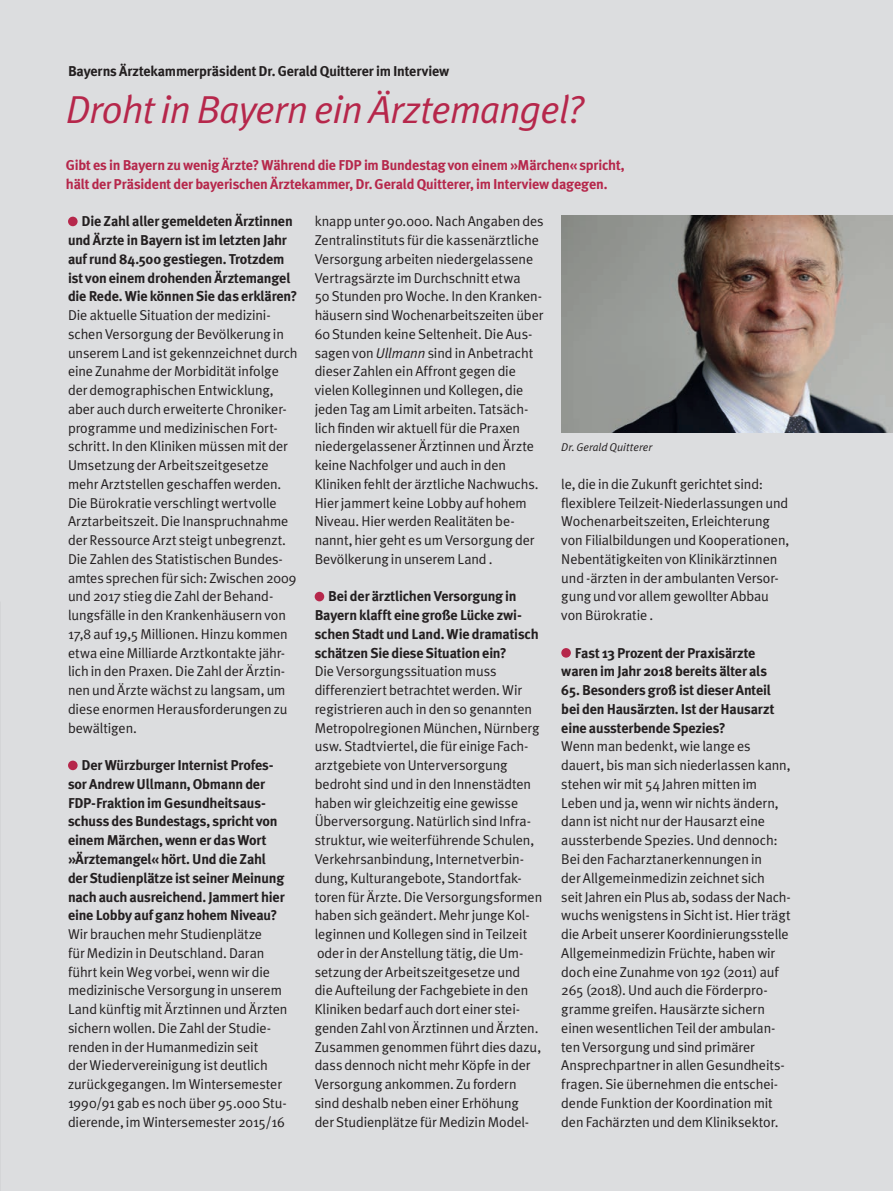
<style>
.page{position:relative;width:893px;height:1191px;background:#dcdddf}
.page>*{position:absolute;margin:0;border:0;box-sizing:border-box;transform-origin:0 0}
.t1{font:italic 39px "Meta Plus Normal";letter-spacing:-.02em;color:#b6274b}
.t2{font:14.25px/18.8px "Meta Plus Normal";letter-spacing:-.01em;color:#231f20}
.t3{font:700 14.25px/18.8px "Meta Plus";letter-spacing:-.015em;color:#231f20}
.t4{font:700 14.25px/18.8px "Meta Plus";letter-spacing:-.015em;color:#b6274b}
.t5{font:italic 11.25px "Meta Plus Normal";letter-spacing:.01em;color:#231f20}
.s1{font-style:italic}
</style>
<div class="page">
<div style="left:68px;top:217px;width:10px;height:9px;background:#b6274b;border-radius:50%"></div>
<div style="left:68px;top:760px;width:10px;height:10px;background:#b6274b;border-radius:50%"></div>
<div style="left:315px;top:592px;width:9px;height:9px;background:#b6274b;border-radius:50%"></div>
<div style="left:561px;top:648px;width:10px;height:9px;background:#b6274b;border-radius:50%"></div>
<img style="left:561px;top:215px;width:332px;height:217px">
<p class="t3" style="left:68px;top:62px;width:383px">Bayerns Ärztekammerpräsident Dr. Gerald Quitterer im Interview</p>
<h1 class="t1" style="left:66px;top:87px;width:517px">Droht in Bayern ein Ärztemangel?</h1>
<p class="t4" style="left:66px;top:156px;width:560px">Gibt es in Bayern zu wenig Ärzte? Während die FDP im Bundestag von einem »Märchen« spricht, hält der Präsident der bayerischen Ärztekammer, Dr. Gerald Quitterer, im Interview dagegen.</p>
<p class="t3" style="left:68px;top:212px;width:231px;text-indent:14px">Die Zahl aller gemeldeten Ärztinnen und Ärzte in Bayern ist im letzten Jahr auf rund 84.500 gestiegen. Trotzdem ist von einem drohenden Ärztemangel die Rede. Wie können Sie das erklären?</p>
<p class="t2" style="left:68px;top:305px;width:231px">Die aktuelle Situation der medizini&shy;schen Versorgung der Bevölkerung in unserem Land ist gekennzeichnet durch eine Zunahme der Morbidität infolge der demographischen Entwicklung, aber auch durch erweiterte Chroniker&shy;programme und medizinischen Fort&shy;schritt. In den Kliniken müssen mit der Umsetzung der Arbeitszeitgesetze mehr Arztstellen geschaffen werden.<br>Die Bürokratie verschlingt wertvolle Arztarbeitszeit. Die Inanspruchnahme der Ressource Arzt steigt unbegrenzt.<br>Die Zahlen des Statistischen Bundes&shy;amtes sprechen für sich: Zwischen 2009 und 2017 stieg die Zahl der Behand&shy;lungsfälle in den Krankenhäusern von 17,8 auf 19,5 Millionen. Hinzu kommen etwa eine Milliarde Arztkontakte jähr&shy;lich in den Praxen. Die Zahl der Ärztin&shy;nen und Ärzte wächst zu langsam, um diese enormen Herausforderungen zu bewältigen.</p>
<p class="t3" style="left:68px;top:756px;width:218px;text-indent:14px">Der Würzburger Internist Profes&shy;sor Andrew Ullmann, Obmann der FDP-Fraktion im Gesundheitsaus&shy;schuss des Bundestags, spricht von einem Märchen, wenn er das Wort »Ärztemangel« hört. Und die Zahl der Studienplätze ist seiner Meinung nach auch ausreichend. Jammert hier eine Lobby auf ganz hohem Niveau?</p>
<p class="t2" style="left:68px;top:924px;width:221px">Wir brauchen mehr Studienplätze<br>für Medizin in Deutschland. Daran führt kein Weg vorbei, wenn wir die medizinische Versorgung in unserem Land künftig mit Ärztinnen und Ärzten sichern wollen. Die Zahl der Studie&shy;renden in der Humanmedizin seit<br>der Wiedervereinigung ist deutlich zurückgegangen. Im Wintersemester 1990/91 gab es noch über 95.000 Stu&shy;dierende, im Wintersemester 2015/16</p>
<p class="t2" style="left:315px;top:212px;width:231px">knapp unter 90.000. Nach Angaben des Zentralinstituts für die kassenärztliche Versorgung arbeiten niedergelassene Vertragsärzte im Durchschnitt etwa<br>50 Stunden pro Woche. In den Kranken&shy;häusern sind Wochenarbeitszeiten über 60 Stunden keine Seltenheit. Die Aus&shy;sagen von <span class="s1">Ullmann</span> sind in Anbetracht dieser Zahlen ein Affront gegen die vielen Kolleginnen und Kollegen, die jeden Tag am Limit arbeiten. Tatsäch&shy;lich finden wir aktuell für die Praxen niedergelassener Ärztinnen und Ärzte keine Nachfolger und auch in den Kliniken fehlt der ärztliche Nachwuchs.<br>Hier jammert keine Lobby auf hohem Niveau. Hier werden Realitäten be&shy;nannt, hier geht es um Versorgung der Bevölkerung in unserem Land .</p>
<p class="t3" style="left:315px;top:587px;width:225px;text-indent:14px">Bei der ärztlichen Versorgung in Bayern klafft eine große Lücke zwi&shy;schen Stadt und Land. Wie dramatisch schätzen Sie diese Situation ein?</p>
<p class="t2" style="left:315px;top:662px;width:229px">Die Versorgungssituation muss differenziert betrachtet werden. Wir registrieren auch in den so genannten Metropolregionen München, Nürnberg usw. Stadtviertel, die für einige Fach&shy;arztgebiete von Unterversorgung bedroht sind und in den Innenstädten haben wir gleichzeitig eine gewisse Überversorgung. Natürlich sind Infra&shy;struktur, wie weiterführende Schulen, Verkehrsanbindung, Internetverbin&shy;dung, Kulturangebote, Standortfak&shy;toren für Ärzte. Die Versorgungsformen haben sich geändert. Mehr junge Kol&shy;leginnen und Kollegen sind in Teilzeit oder in der Anstellung tätig, die Um&shy;setzung der Arbeitszeitgesetze und<br>die Aufteilung der Fachgebiete in den Kliniken bedarf auch dort einer stei&shy;genden Zahl von Ärztinnen und Ärzten.<br>Zusammen genommen führt dies dazu, dass dennoch nicht mehr Köpfe in der Versorgung ankommen. Zu fordern sind deshalb neben einer Erhöhung<br>der Studienplätze für Medizin Model-</p>
<p class="t5" style="left:561px;top:441px;width:92px">Dr. Gerald Quitterer</p>
<p class="t2" style="left:561px;top:474px;width:230px">le, die in die Zukunft gerichtet sind: flexiblere Teilzeit-Niederlassungen und Wochenarbeitszeiten, Erleichterung von Filialbildungen und Kooperationen, Nebentätigkeiten von Klinikärztinnen und -ärzten in der ambulanten Versor&shy;gung und vor allem gewollter Abbau von Bürokratie .</p>
<p class="t3" style="left:561px;top:643px;width:208px;text-align:center">Fast 13 Prozent der Praxisärzte waren im Jahr 2018 bereits älter als</p>
<p class="t3" style="left:561px;top:681px;width:215px">65. Besonders groß ist dieser Anteil bei den Hausärzten. Ist der Hausarzt eine aussterbende Spezies?</p>
<p class="t2" style="left:561px;top:737px;width:231px">Wenn man bedenkt, wie lange es dauert, bis man sich niederlassen kann, stehen wir mit 54 Jahren mitten im Leben und ja, wenn wir nichts ändern, dann ist nicht nur der Hausarzt eine aussterbende Spezies. Und dennoch:<br>Bei den Facharztanerkennungen in<br>der Allgemeinmedizin zeichnet sich<br>seit Jahren ein Plus ab, sodass der Nach&shy;wuchs wenigstens in Sicht ist. Hier trägt die Arbeit unserer Koordinierungsstelle Allgemeinmedizin Früchte, haben wir doch eine Zunahme von 192 (2011) auf 265 (2018). Und auch die Förderpro&shy;gramme greifen. Hausärzte sichern einen wesentlichen Teil der ambulan&shy;ten Versorgung und sind primärer Ansprechpartner in allen Gesundheits&shy;fragen. Sie übernehmen die entschei&shy;dende Funktion der Koordination mit den Fachärzten und dem Kliniksektor.</p>
</div>
